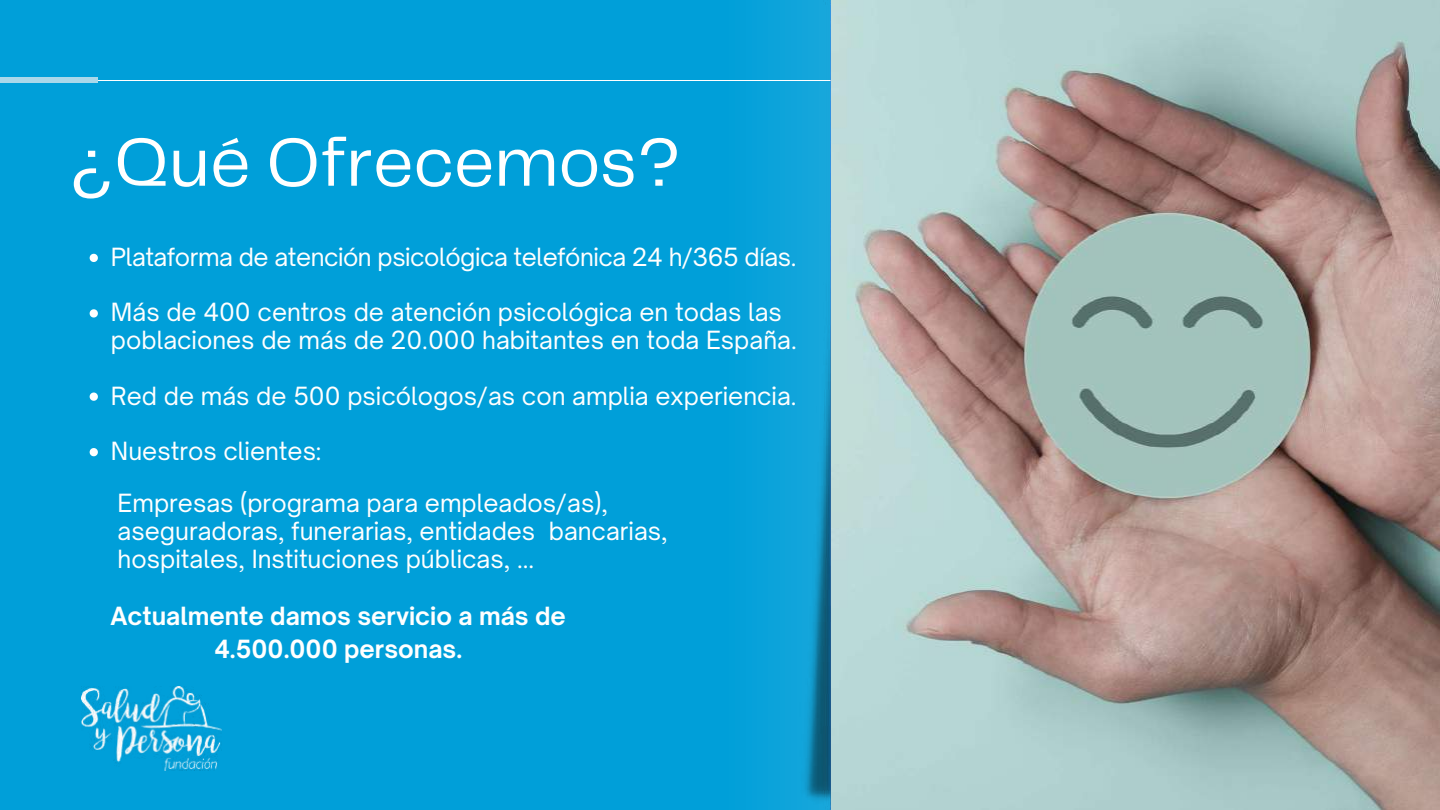
<style>
.page{position:relative;width:1440px;height:810px;background:#009fd9}
.page>*{position:absolute;margin:0;border:0;box-sizing:border-box;transform-origin:0 0}
.t1{font:70px "Telegraf";color:#fff}
.t2{font:24px/27.8px "Open Sauce One";color:#fff}
.t3{font:24px "Open Sauce One";letter-spacing:-.02em;color:#fff}
.t4{font:700 24px/33px "Open Sauce One";color:#fff;text-align:center}
</style>
<div class="page">
<img style="left:81px;top:687px;width:140px;height:84px">
<hr style="left:0;top:80px;width:1440px;height:1px;background:#feffff">
<div style="left:0;top:77px;width:97px;height:6px;background:#aad8ea"></div>
<img style="left:799px;top:0;width:33px;height:810px">
<img style="left:832px;top:0;width:608px;height:810px">
<svg style="left:90px;top:254px;width:8px;height:8px"></svg>
<svg style="left:90px;top:309px;width:8px;height:9px"></svg>
<svg style="left:90px;top:393px;width:8px;height:8px"></svg>
<svg style="left:90px;top:448px;width:8px;height:8px"></svg>
<h1 class="t1" style="left:70px;top:133px;width:612px">¿Qué Ofrecemos?</h1>
<p class="t3" style="left:111px;top:242px;width:687px">Plataforma de atención psicológica telefónica 24 h/365 días.</p>
<p class="t2" style="left:111px;top:298px;width:687px">Más de 400 centros de atención psicológica en todas las poblaciones de más de 20.000 habitantes en toda España.</p>
<p class="t2" style="left:111px;top:381px;width:687px">Red de más de 500 psicólogos/as con amplia experiencia.</p>
<p class="t2" style="left:111px;top:425px;width:499px;line-height:52.3px">Nuestros clientes:<br>Empresas (programa para empleados/as),</p>
<p class="t2" style="left:118px;top:517px;width:552px">aseguradoras, funerarias, entidades bancarias, hospitales, Instituciones públicas, ...</p>
<p class="t4" style="left:111px;top:599px;width:457px">Actualmente damos servicio a más de<br>4.500.000 personas.</p>
</div>
